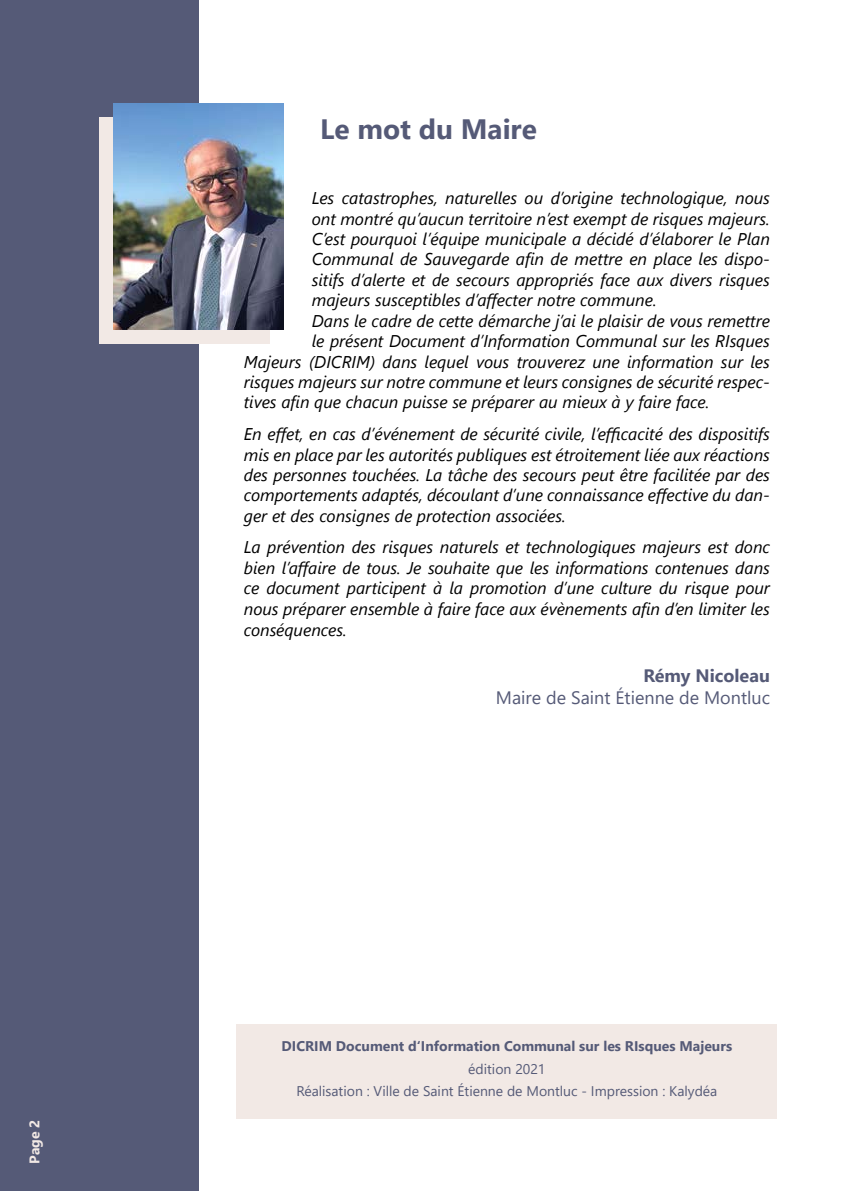
<style>
.page{position:relative;width:842px;height:1191px;background:#fff}
.page>*{position:absolute;margin:0;border:0;box-sizing:border-box;transform-origin:0 0}
.t1{font:700 28px "Segoe UI";color:#555a77}
.t2{font:18px "Segoe UI";color:#555a77}
.t3{font:700 18px "Segoe UI";color:#555a77}
.t4{font:italic 17px/20.4px "Segoe UI";color:#000;text-align:justify}
.t5{font:14px/22.4px "Segoe UI";color:#555a77;text-align:center}
.t6{font:700 14px "Segoe UI";color:#555a77}
.t7{font:700 14px "Segoe UI";color:#f2e9e5}
</style>
<div class="page">
<div style="left:0;top:0;width:198px;height:1191px;background:#555a77"></div>
<div style="left:99px;top:117px;width:170px;height:227px;background:#f2e9e5"></div>
<div style="left:237px;top:1024px;width:540px;height:95px;background:#f2e9e5"></div>
<img style="left:113px;top:103px;width:170px;height:227px">
<p class="t7" style="left:21px;top:1163px;width:45px;rotate:-90deg">Page 2</p>
<h1 class="t1" style="left:320px;top:103px;width:218px">Le mot du Maire</h1>
<p class="t4" style="left:312px;top:185px;width:460px">Les catastrophes, naturelles ou d’origine technologique, nous</p>
<p class="t4" style="left:312px;top:206px;width:460px">ont montré qu’aucun territoire n’est exempt de risques majeurs.</p>
<p class="t4" style="left:312px;top:226px;width:460px">C’est pourquoi l’équipe municipale a décidé d’élaborer le Plan</p>
<p class="t4" style="left:312px;top:246px;width:460px">Communal de Sauvegarde afin de mettre en place les dispo-</p>
<p class="t4" style="left:312px;top:267px;width:460px">sitifs d’alerte et de secours appropriés face aux divers risques</p>
<p class="t4" style="left:312px;top:287px;width:346px">majeurs susceptibles d’affecter notre commune.</p>
<p class="t4" style="left:312px;top:308px;width:460px">Dans le cadre de cette démarche j’ai le plaisir de vous remettre</p>
<p class="t4" style="left:312px;top:328px;width:460px">le présent Document d’Information Communal sur les RIsques</p>
<p class="t4" style="left:244px;top:348px;width:528px">Majeurs (DICRIM) dans lequel vous trouverez une information sur les</p>
<p class="t4" style="left:244px;top:369px;width:528px">risques majeurs sur notre commune et leurs consignes de sécurité respec-</p>
<p class="t4" style="left:244px;top:389px;width:467px">tives afin que chacun puisse se préparer au mieux à y faire face.</p>
<p class="t4" style="left:244px;top:421px;width:528px">En effet, en cas d’événement de sécurité civile, l’efficacité des dispositifs mis en place par les autorités publiques est étroitement liée aux réactions des personnes touchées. La tâche des secours peut être facilitée par des comportements adaptés, découlant d’une connaissance effective du dan&shy;ger et des consignes de protection associées.</p>
<p class="t4" style="left:244px;top:534px;width:528px">La prévention des risques naturels et technologiques majeurs est donc bien l’affaire de tous. Je souhaite que les informations contenues dans ce document participent à la promotion d’une culture du risque pour nous préparer ensemble à faire face aux évènements afin d’en limiter les conséquences.</p>
<p class="t3" style="left:643px;top:659px;width:128px">Rémy Nicoleau</p>
<p class="t2" style="left:496px;top:680px;width:276px">Maire de Saint Étienne de Montluc</p>
<p class="t6" style="left:282px;top:1033px;width:452px">DICRIM Document d‘Information Communal sur les RIsques Majeurs</p>
<p class="t5" style="left:296px;top:1056px;width:422px">édition 2021<br>Réalisation : Ville de Saint Étienne de Montluc - Impression : Kalydéa</p>
</div>
